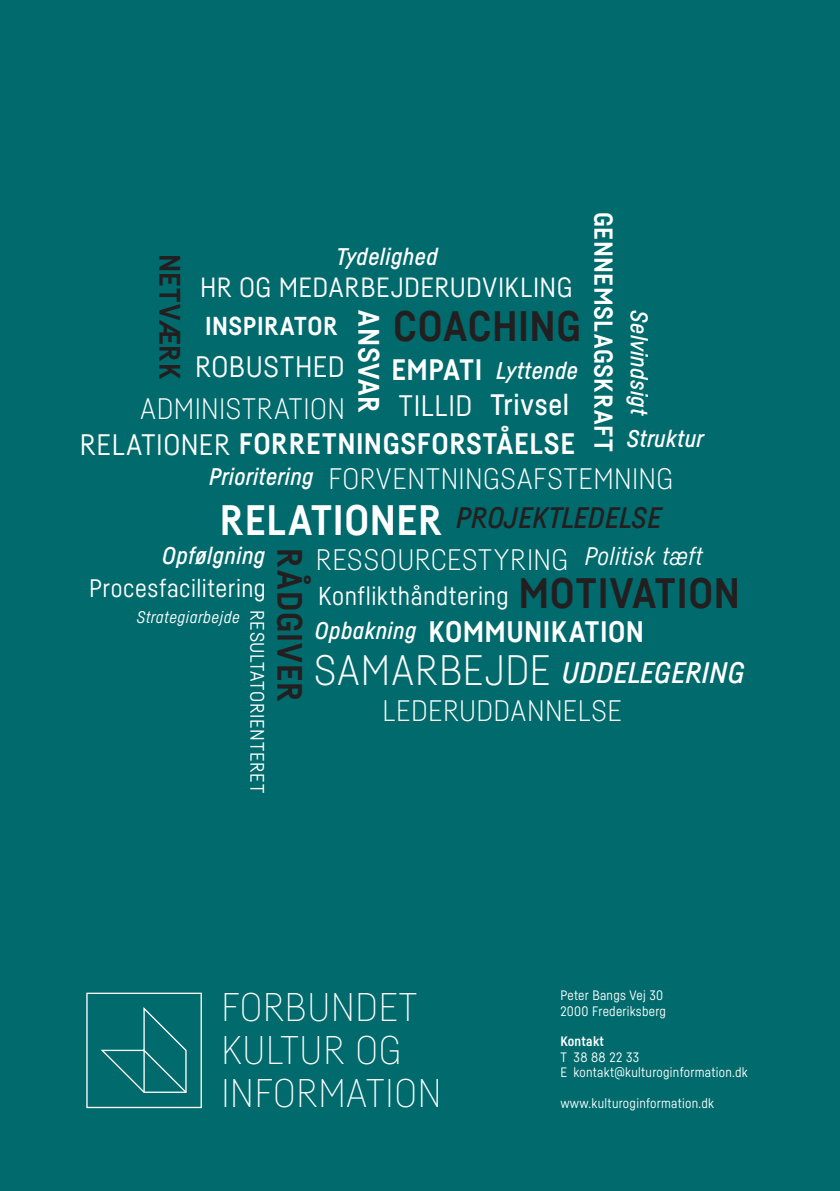
<style>
.page{position:relative;width:840px;height:1191px;background:#fff}
.page>*{position:absolute;margin:0;border:0;box-sizing:border-box;transform-origin:0 0}
.t1{font:700 42px "Fabrikat";letter-spacing:.015em;color:#231f20}
.t2{font:300 42px "Fabrikat";letter-spacing:.03em;color:#fff}
.t3{font:700 42px "Fabrikat";letter-spacing:.01em;color:#fff}
.t4{font:100 39.4px/43.4px "Fabrikat";letter-spacing:.02em;color:#fff}
.t5{font:700 34.6px "Fabrikat";letter-spacing:.03em;color:#231f20}
.t6{font:300 29.2px "Fabrikat";letter-spacing:.02em;color:#fff}
.t7{font:700 29.2px "Fabrikat";letter-spacing:.015em;color:#fff}
.t8{font:29.2px "Fabrikat";letter-spacing:.02em;color:#fff}
.t9{font:italic 500 29.2px "Fabrikat";letter-spacing:-.005em;color:#231f20}
.t10{font:italic 500 29.2px "Fabrikat";letter-spacing:.02em;color:#fff}
.t11{font:700 29.2px "Fabrikat";letter-spacing:.025em;color:#231f20}
.t12{font:500 29.2px "Fabrikat";letter-spacing:.025em;color:#fff}
.t13{font:27.4px "Fabrikat";letter-spacing:.02em;color:#fff}
.t14{font:700 25.6px "Fabrikat";letter-spacing:.02em;color:#fff}
.t15{font:25.6px "Fabrikat";letter-spacing:.015em;color:#fff}
.t16{font:25px "Fabrikat";letter-spacing:.02em;color:#fff}
.t17{font:italic 25px "Fabrikat";letter-spacing:.01em;color:#fff}
.t18{font:italic 500 23.8px "Fabrikat";letter-spacing:.02em;color:#fff}
.t19{font:19.2px "Fabrikat";letter-spacing:.03em;color:#fff}
.t20{font:italic 16.6px "Fabrikat";letter-spacing:.03em;color:#fff}
.t21{font:13.4px/15.4px "Fabrikat";letter-spacing:.02em;color:#fff}
.t22{font:700 13.4px "Fabrikat";letter-spacing:.02em;color:#fff}
.s1{font-weight:400}
</style>
<div class="page">
<div style="left:0;top:0;width:839px;height:1191px;background:#006a6c"></div>
<div style="left:86px;top:992px;width:116px;height:116px;border:1px solid #fff"></div>
<svg style="left:100px;top:1007px;width:87px;height:86px"></svg>
<h3 class="t18" style="left:336px;top:242px;width:103px">Tydelighed</h3>
<h3 class="t11" style="left:188px;top:253px;width:127px;rotate:90deg">NETVÆRK</h3>
<h3 class="t13" style="left:200px;top:271px;width:373px">HR OG MEDARBEJDERUDVIKLING</h3>
<h3 class="t7" style="left:386px;top:310px;width:104px;rotate:90deg">ANSVAR</h3>
<h3 class="t7" style="left:80px;top:425px;width:496px"><span class="s1">RELATIONER</span> FORRETNINGSFORSTÅELSE</h3>
<h1 class="t1" style="left:393px;top:300px;width:189px">COACHING</h1>
<h3 class="t14" style="left:205px;top:310px;width:133px">INSPIRATOR</h3>
<h3 class="t8" style="left:195px;top:349px;width:151px">ROBUSTHED</h3>
<h3 class="t7" style="left:391px;top:351px;width:92px">EMPATI</h3>
<h3 class="t8" style="left:398px;top:388px;width:75px">TILLID</h3>
<h3 class="t18" style="left:496px;top:356px;width:83px">Lyttende</h3>
<h3 class="t12" style="left:490px;top:387px;width:80px">Trivsel</h3>
<h3 class="t6" style="left:140px;top:391px;width:206px">ADMINISTRATION</h3>
<h3 class="t14" style="left:619px;top:212px;width:241px;rotate:90deg">GENNEMSLAGSKRAFT</h3>
<h3 class="t18" style="left:653px;top:310px;width:107px;rotate:90deg">Selvindsigt</h3>
<h3 class="t18" style="left:626px;top:424px;width:79px">Struktur</h3>
<h3 class="t18" style="left:209px;top:462px;width:106px">Prioritering</h3>
<h3 class="t6" style="left:328px;top:461px;width:346px">FORVENTNINGSAFSTEMNING</h3>
<h1 class="t3" style="left:220px;top:494px;width:223px">RELATIONER</h1>
<h3 class="t9" style="left:456px;top:500px;width:207px">PROJEKTLEDELSE</h3>
<h3 class="t18" style="left:162px;top:541px;width:104px">Opfølgning</h3>
<h3 class="t16" style="left:89px;top:573px;width:178px">Procesfacilitering</h3>
<p class="t20" style="left:137px;top:607px;width:104px">Strategiarbejde</p>
<h3 class="t19" style="left:269px;top:610px;width:185px;rotate:90deg">RESULTATORIENTERET</h3>
<h3 class="t17" style="left:584px;top:541px;width:120px">Politisk tæft</h3>
<h3 class="t6" style="left:315px;top:542px;width:254px">RESSOURCESTYRING</h3>
<h3 class="t15" style="left:318px;top:580px;width:192px">Konflikthåndtering</h3>
<h3 class="t5" style="left:311px;top:548px;width:154px;rotate:90deg">RÅDGIVER</h3>
<h1 class="t1" style="left:518px;top:567px;width:223px">MOTIVATION</h1>
<h3 class="t7" style="left:428px;top:614px;width:217px">KOMMUNIKATION</h3>
<h3 class="t18" style="left:315px;top:616px;width:103px">Opbakning</h3>
<h1 class="t2" style="left:314px;top:644px;width:238px">SAMARBEJDE</h1>
<h3 class="t10" style="left:561px;top:655px;width:184px">UDDELEGERING</h3>
<h3 class="t6" style="left:382px;top:693px;width:241px">LEDERUDDANNELSE</h3>
<h2 class="t4" style="left:221px;top:984px;width:221px">FORBUNDET<br>KULTUR OG<br>INFORMATION</h2>
<p class="t21" style="left:560px;top:987px;width:107px">Peter Bangs Vej 30<br>2000 Frederiksberg</p>
<p class="t22" style="left:560px;top:1033px;width:45px">Kontakt</p>
<p class="t21" style="left:560px;top:1049px;width:189px">T 38 88 22 33<br>E kontakt@kulturoginformation.dk</p>
<p class="t21" style="left:560px;top:1095px;width:155px">www.kulturoginformation.dk</p>
</div>
